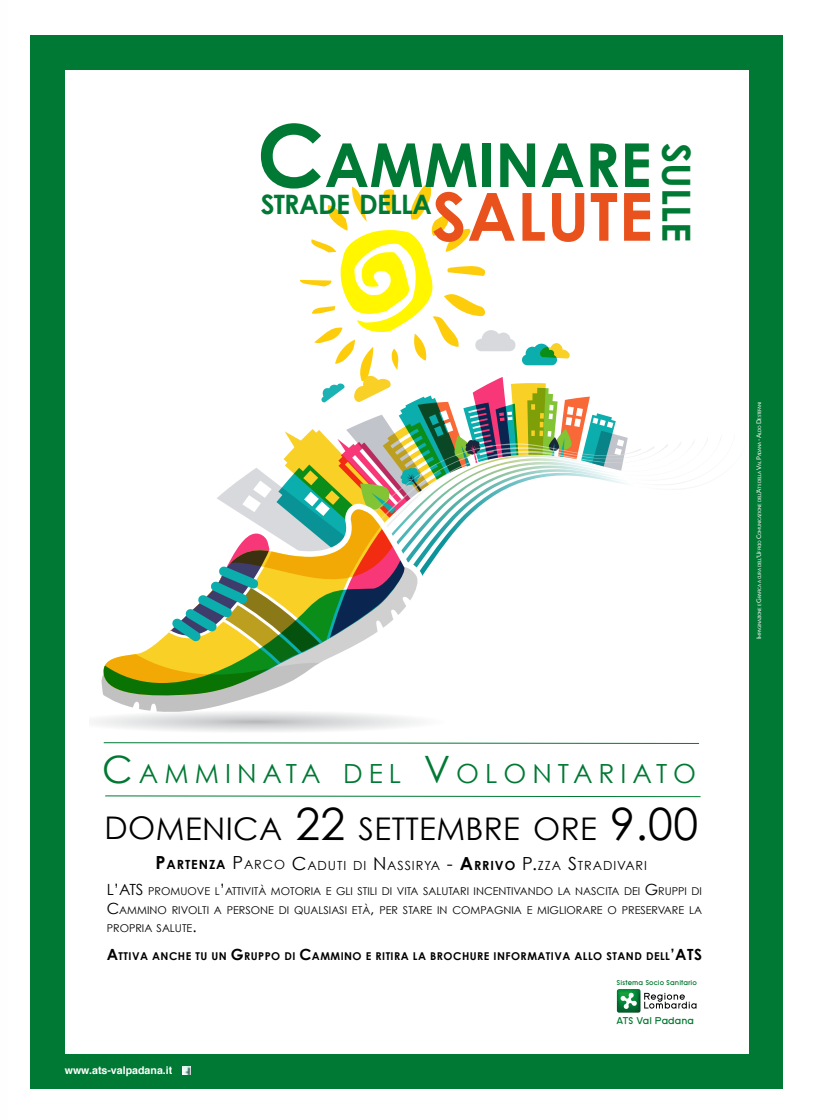
<style>
.page{position:relative;width:815px;height:1120px;background:#fff}
.page>*{position:absolute;margin:0;border:0;box-sizing:border-box;transform-origin:0 0}
.t1{font:700 66.25px "Century Gothic";letter-spacing:.01em;color:#e9511d}
.t2{font:700 60.5px "Century Gothic";color:#007934}
.t3{font:700 38.75px "Century Gothic";color:#007934}
.t4{font:31.25px "Century Gothic";letter-spacing:.01em;color:#000}
.t5{font:700 26.75px "Century Gothic";letter-spacing:-.03em;color:#007934}
.t6{font:26.5px "Century Gothic";letter-spacing:.23em;color:#007934}
.t7{font:12.75px "Century Gothic";letter-spacing:.07em;color:#000}
.t8{font:10.75px/18.5px "Century Gothic";color:#000;text-align:justify}
.t9{font:700 10.75px "Century Gothic";letter-spacing:.045em;color:#000}
.t10{font:700 10.5px "Helvetica";color:#fff}
.t11{font:700 10.25px "SF Old Republic";color:#00762e}
.t12{font:700 7.5px "SF Old Republic";color:#00762e}
.t13{font:4.5px "Lato";letter-spacing:-.07em;color:#fff}
.s1{font-size:86.5px}
.s2{font-size:37.75px}
.s3{font-size:44.5px}
.s4{font-weight:700;font-size:18px}
.s5{font-weight:700}
.s6{font-size:18px}
.s7{font-size:15.5px}
.s8{font-size:6.25px}
</style>
<div class="page">
<div style="left:30px;top:35px;width:35px;height:1053px;background:#007934"></div>
<div style="left:749px;top:35px;width:34px;height:1053px;background:#007934"></div>
<div style="left:30px;top:35px;width:753px;height:34px;background:#007934"></div>
<div style="left:30px;top:1054px;width:753px;height:34px;background:#007934"></div>
<svg style="left:617px;top:989px;width:79px;height:23px"></svg>
<svg style="left:183px;top:1066px;width:7px;height:8px"></svg>
<svg style="left:93px;top:183px;width:588px;height:549px"></svg>
<svg style="left:103px;top:742px;width:597px;height:2px"></svg>
<svg style="left:105px;top:795px;width:596px;height:2px"></svg>
<h2 class="t2" style="left:257px;top:127px;width:396px"><span class="s1">C</span>AMMINARE</h2>
<h1 class="t1" style="left:432px;top:175px;width:223px">SALUTE</h1>
<h3 class="t5" style="left:261px;top:187px;width:173px">STRADE DELLA</h3>
<h3 class="t3" style="left:701px;top:143px;width:101px;rotate:90deg">SULLE</h3>
<h3 class="t6" style="left:102px;top:757px;width:596px"><span class="s2">C</span>AMMINATA DEL <span class="s2">V</span>OLONTARIATO</h3>
<h3 class="t4" style="left:105px;top:809px;width:595px">DOMENICA <span class="s3">22</span> SETTEMBRE ORE <span class="s3">9.00</span></h3>
<p class="t7" style="left:156px;top:857px;width:493px"><span class="s4">P</span><span class="s5">ARTENZA</span> <span class="s6">P</span>ARCO <span class="s6">C</span>ADUTI DI <span class="s6">N</span>ASSIRYA <span class="s6">-</span> <span class="s4">A</span><span class="s5">RRIVO</span> <span class="s6">P.</span>ZZA <span class="s6">S</span>TRADIVARI</p>
<p class="t8" style="left:107px;top:882px;width:597px"><span class="s7">L’ATS</span> PROMUOVE L<span class="s7">’</span>ATTIVITÀ MOTORIA E GLI STILI DI VITA SALUTARI INCENTIVANDO LA NASCITA DEI <span class="s7">G</span>RUPPI DI <span class="s7">C</span>AMMINO RIVOLTI A PERSONE DI QUALSIASI ETÀ<span class="s7">,</span> PER STARE IN COMPAGNIA E MIGLIORARE O PRESERVARE LA PROPRIA SALUTE<span class="s7">.</span></p>
<p class="t9" style="left:107px;top:949px;width:597px"><span class="s7">A</span>TTIVA ANCHE TU UN <span class="s7">G</span>RUPPO DI <span class="s7">C</span>AMMINO E RITIRA LA BROCHURE INFORMATIVA ALLO STAND DELL<span class="s7">’ATS</span></p>
<p class="t10" style="left:65px;top:1062px;width:109px">www.ats-valpadana.it</p>
<p class="t12" style="left:616px;top:978px;width:82px">Sistema Socio Sanitario</p>
<p class="t11" style="left:617px;top:1014px;width:79px">ATS Val Padana</p>
<p class="t13" style="left:756px;top:639px;width:239px;rotate:-90deg"><span class="s8">I</span>mpagInazIone e <span class="s8">g</span>rafIca a cura dell<span class="s8">'u</span>ffIcIo <span class="s8">c</span>omunIcazIone dell<span class="s8">'a</span>ts della <span class="s8">V</span>al <span class="s8">p</span>adana <span class="s8">- a</span>ldo <span class="s8">d</span>estefanI</p>
</div>
